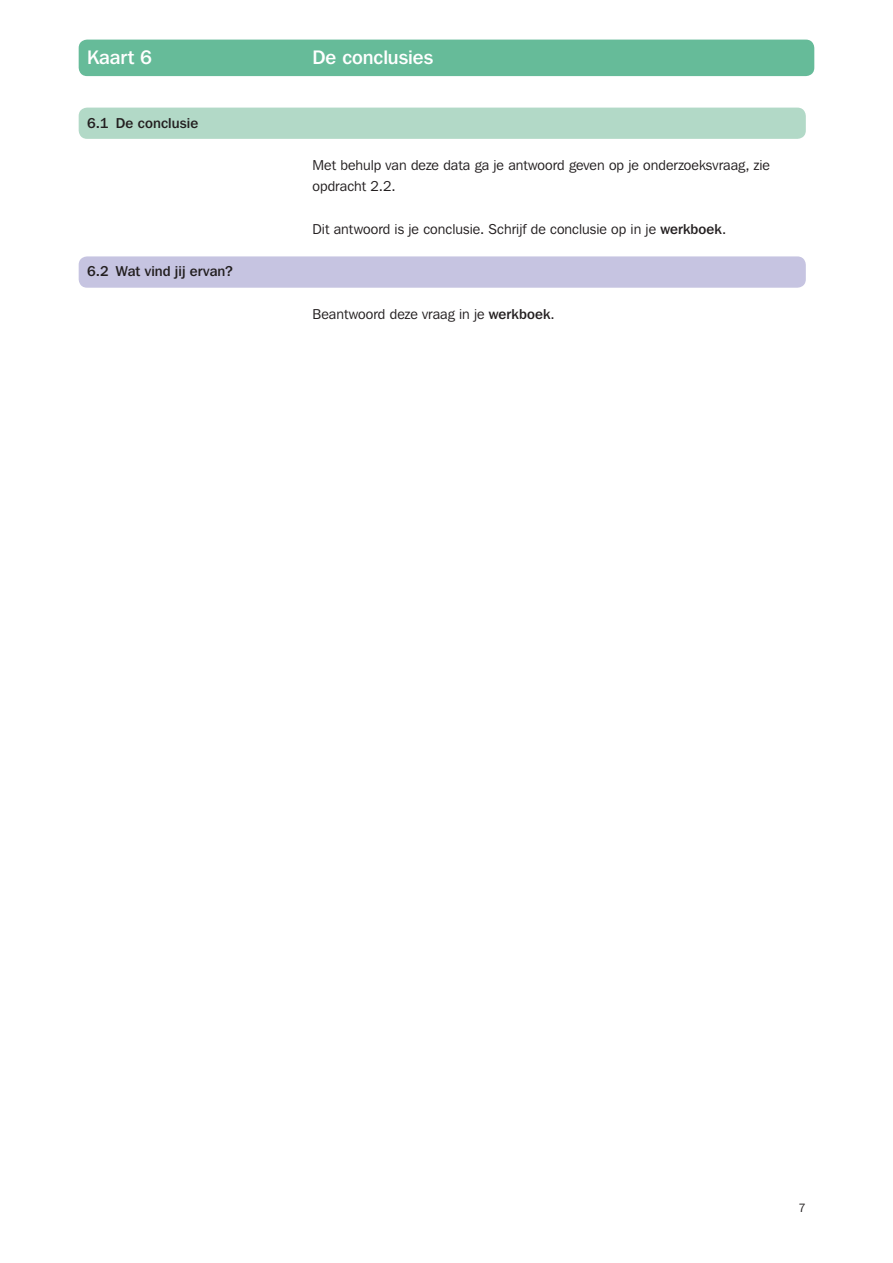
<style>
.page{position:relative;width:893px;height:1263px;background:#fff}
.page>*{position:absolute;margin:0;border:0;box-sizing:border-box;transform-origin:0 0}
.t1{font:500 19.5px "Franklin Gothic IT Cby BT";letter-spacing:-.005em;color:#fff}
.t2{font:14.25px/21.3px "Franklin Gothic IT Cby BT";letter-spacing:.005em;color:#231f20}
.t3{font:500 14.25px "Franklin Gothic IT Cby BT";letter-spacing:.005em;color:#231f20}
.t4{font:12px "Franklin Gothic IT Cby BT";color:#231f20}
.s1{font-weight:500}
</style>
<div class="page">
<div style="left:79px;top:40px;width:735px;height:36px;background:#6b9;border-radius:9px"></div>
<div style="left:79px;top:108px;width:727px;height:31px;background:#b2d9c7;border-radius:9px"></div>
<div style="left:79px;top:256px;width:727px;height:32px;background:#c6c4e1;border-radius:9px"></div>
<h1 class="t1" style="left:87px;top:45px;width:66px">Kaart 6</h1>
<h1 class="t1" style="left:313px;top:45px;width:122px">De conclusies</h1>
<p class="t3" style="left:87px;top:114px;width:113px">6.1 De conclusie</p>
<p class="t3" style="left:87px;top:263px;width:147px">6.2 Wat vind jij ervan?</p>
<p class="t2" style="left:313px;top:154px;width:459px">Met behulp van deze data ga je antwoord geven op je onderzoeksvraag, zie opdracht 2.2.</p>
<p class="t2" style="left:313px;top:218px;width:415px">Dit antwoord is je conclusie. Schrijf de conclusie op in je <span class="s1">werkboek</span>.</p>
<p class="t2" style="left:313px;top:303px;width:244px">Beantwoord deze vraag in je <span class="s1">werkboek</span>.</p>
<p class="t4" style="left:799px;top:1200px;width:9px">7</p>
</div>
